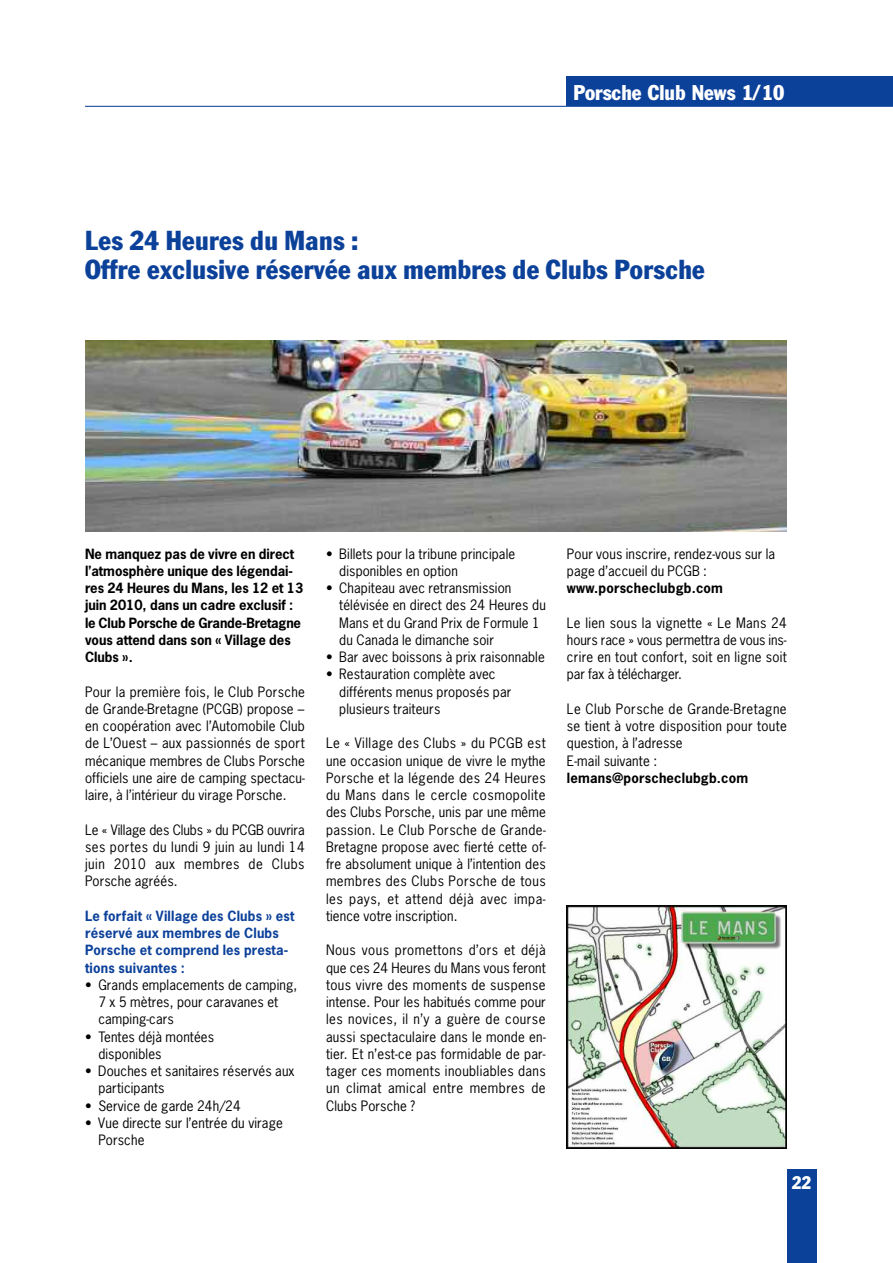
<style>
.page{position:relative;width:893px;height:1263px;background:#fff}
.page>*{position:absolute;margin:0;border:0;box-sizing:border-box;transform-origin:0 0}
.t1{font:condensed 27px/29.2px "Franklin Gothic";letter-spacing:.015em;color:#0c419a}
.t2{font:condensed 21px "Franklin Gothic";color:#fff}
.t3{font:condensed 18px "Franklin Gothic";color:#fff}
.t4{font:13.5px/17.2px "News Gothic";letter-spacing:.01em;color:#000}
.t5{font:700 13.35px/17.2px "News Gothic";color:#000}
.t6{font:700 13.35px/17.2px "News Gothic";letter-spacing:.015em;color:#0c419a}
</style>
<div class="page">
<div style="left:567px;top:77px;width:326px;height:29px;background:#0c419a"></div>
<div style="left:787px;top:1169px;width:29px;height:94px;background:#0c419a"></div>
<hr style="left:85px;top:106px;width:808px;height:1px;background:#0c419a">
<img style="left:85px;top:340px;width:702px;height:191px">
<img style="left:567px;top:905px;width:220px;height:243px">
<h2 class="t2" style="left:573px;top:85px;width:212px">Porsche Club News 1/10</h2>
<h1 class="t1" style="left:85px;top:228px;width:621px">Les 24 Heures du Mans :<br>Offre exclusive réservée aux membres de Clubs Porsche</h1>
<p class="t5" style="left:85px;top:545px;width:220px">Ne manquez pas de vivre en direct l’atmosphère unique des légendai&shy;res 24 Heures du Mans, les 12 et 13 juin 2010, dans un cadre exclusif : le Club Porsche de Grande-Bretagne vous attend dans son « Village des<br>Clubs ».</p>
<p class="t4" style="left:85px;top:683px;width:221px;text-align:justify">Pour la première fois, le Club Porsche de Grande-Bretagne (PCGB) propose – en coopération avec l’Automobile Club de L’Ouest – aux passionnés de sport mécanique membres de Clubs Porsche officiels une aire de camping spectacu&shy;laire, à l’intérieur du virage Porsche.</p>
<p class="t4" style="left:85px;top:821px;width:221px;text-align:justify">Le « Village des Clubs » du PCGB ouvrira ses portes du lundi 9 juin au lundi 14 juin 2010 aux membres de Clubs Porsche agréés.</p>
<p class="t6" style="left:85px;top:907px;width:211px">Le forfait « Village des Clubs » est réservé aux membres de Clubs<br>Porsche et comprend les presta&shy;tions suivantes :</p>
<p class="t4" style="left:98px;top:976px;width:201px;text-indent:-13px">• Grands emplacements de camping,<br>7 x 5 mètres, pour caravanes et camping-cars</p>
<p class="t4" style="left:98px;top:1028px;width:117px;text-indent:-13px">• Tentes déjà montées disponibles</p>
<p class="t4" style="left:98px;top:1063px;width:198px;text-indent:-13px">• Douches et sanitaires réservés aux participants</p>
<p class="t4" style="left:85px;top:1097px;width:157px">• Service de garde 24h/24</p>
<p class="t4" style="left:98px;top:1114px;width:186px;text-indent:-13px">• Vue directe sur l’entrée du virage<br>Porsche</p>
<p class="t4" style="left:339px;top:545px;width:177px;text-indent:-13px">• Billets pour la tribune principale disponibles en option</p>
<p class="t4" style="left:339px;top:580px;width:208px;text-indent:-13px">• Chapiteau avec retransmission télévisée en direct des 24 Heures du<br>Mans et du Grand Prix de Formule 1 du Canada le dimanche soir</p>
<p class="t4" style="left:326px;top:649px;width:220px">• Bar avec boissons à prix raisonnable</p>
<p class="t4" style="left:339px;top:666px;width:174px;text-indent:-13px">• Restauration complète avec différents menus proposés par plusieurs traiteurs</p>
<p class="t4" style="left:326px;top:735px;width:221px;text-align:justify">Le « Village des Clubs » du PCGB est une occasion unique de vivre le mythe Porsche et la légende des 24 Heures du Mans dans le cercle cosmopolite des Clubs Porsche, unis par une même passion. Le Club Porsche de Grande-Bretagne propose avec fierté cette of&shy;fre absolument unique à l’intention des membres des Clubs Porsche de tous les pays, et attend déjà avec impa&shy;tience votre inscription.</p>
<p class="t4" style="left:326px;top:942px;width:221px;text-align:justify">Nous vous promettons d’ors et déjà que ces 24 Heures du Mans vous feront tous vivre des moments de suspense intense. Pour les habitués comme pour les novices, il n’y a guère de course aussi spectaculaire dans le monde en&shy;tier. Et n’est-ce pas formidable de par&shy;tager ces moments inoubliables dans un climat amical entre membres de Clubs Porsche ?</p>
<p class="t4" style="left:567px;top:545px;width:210px">Pour vous inscrire, rendez-vous sur la page d’accueil du PCGB :</p>
<p class="t5" style="left:567px;top:580px;width:157px">www.porscheclubgb.com</p>
<p class="t4" style="left:567px;top:614px;width:221px;text-align:justify">Le lien sous la vignette « Le Mans 24 hours race » vous permettra de vous ins&shy;crire en tout confort, soit en ligne soit par fax à télécharger.</p>
<p class="t4" style="left:567px;top:700px;width:221px">Le Club Porsche de Grande-Bretagne se tient à votre disposition pour toute question, à l’adresse<br>E-mail suivante :</p>
<p class="t5" style="left:567px;top:769px;width:183px">lemans@porscheclubgb.com</p>
<h3 class="t3" style="left:792px;top:1176px;width:21px">22</h3>
</div>
